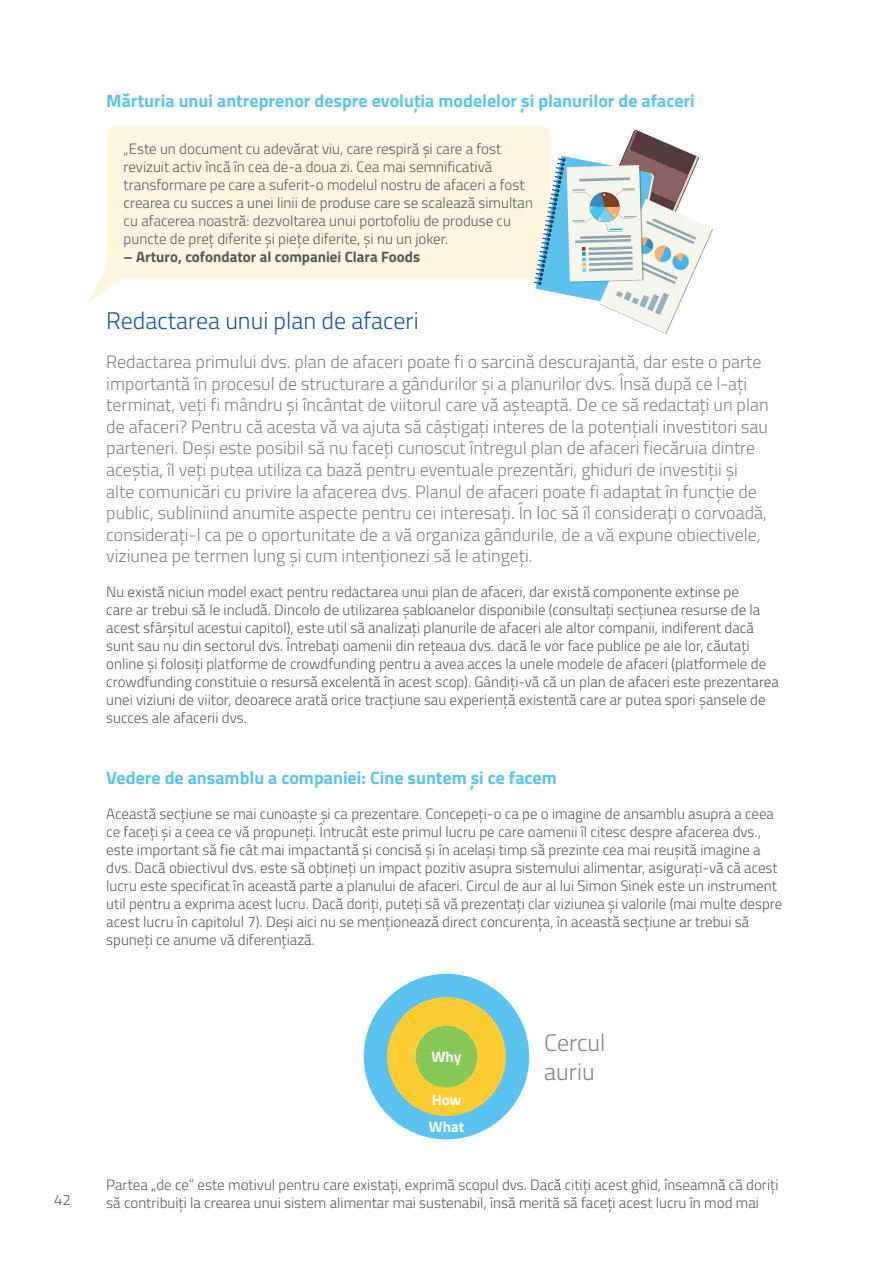
<style>
.page{position:relative;width:893px;height:1263px;background:#fff}
.page>*{position:absolute;margin:0;border:0;box-sizing:border-box;transform-origin:0 0}
.t1{font:300 24px "Titillium";color:#1558a8}
.t2{font:300 24px/28.8px "Titillium";color:#808285}
.t3{font:300 18px/21.6px "Titillium";color:#808285}
.t4{font:700 18px "Titillium";color:#5bc3ef}
.t5{font:300 15px/18px "Titillium";color:#57585a}
.t6{font:700 15px "Titillium";color:#57585a}
.t7{font:700 15px/26.8px "Titillium";color:#fff}
</style>
<div class="page">
<div style="left:106px;top:126px;width:445px;height:153px;background:#fef6df;border-radius:9px"></div>
<svg style="left:88px;top:265px;width:33px;height:37px"></svg>
<div style="left:364px;top:974px;width:165px;height:165px;background:#5bc3ef;border-radius:50%"></div>
<div style="left:387px;top:997px;width:119px;height:119px;background:#fecd33;border-radius:50%"></div>
<div style="left:416px;top:1026px;width:61px;height:61px;background:#88c75a;border-radius:50%"></div>
<svg style="left:534px;top:129px;width:179px;height:205px"></svg>
<p class="t5" style="left:54px;top:1190px;width:18px">42</p>
<p class="t4" style="left:106px;top:86px;width:590px">Mărturia unui antreprenor despre evoluția modelelor și planurilor de afaceri</p>
<p class="t5" style="left:124px;top:139px;width:411px">„Este un document cu adevărat viu, care respiră și care a fost revizuit activ încă în cea de-a doua zi. Cea mai semnificativă transformare pe care a suferit-o modelul nostru de afaceri a fost crearea cu succes a unei linii de produse care se scalează simultan cu afacerea noastră: dezvoltarea unui portofoliu de produse cu puncte de preț diferite și piețe diferite, și nu un joker.</p>
<p class="t6" style="left:124px;top:245px;width:298px">– Arturo, cofondator al companiei Clara Foods</p>
<h1 class="t1" style="left:106px;top:304px;width:314px">Redactarea unui plan de afaceri</h1>
<p class="t3" style="left:106px;top:350px;width:664px">Redactarea primului dvs. plan de afaceri poate fi o sarcină descurajantă, dar este o parte importantă în procesul de structurare a gândurilor și a planurilor dvs. Însă după ce l-ați terminat, veți fi mândru și încântat de viitorul care vă așteaptă. De ce să redactați un plan de afaceri? Pentru că acesta vă va ajuta să câștigați interes de la potențiali investitori sau parteneri. Deși este posibil să nu faceți cunoscut întregul plan de afaceri fiecăruia dintre aceștia, îl veți putea utiliza ca bază pentru eventuale prezentări, ghiduri de investiții și alte comunicări cu privire la afacerea dvs. Planul de afaceri poate fi adaptat în funcție de public, subliniind anumite aspecte pentru cei interesați. În loc să îl considerați o corvoadă, considerați-l ca pe o oportunitate de a vă organiza gândurile, de a vă expune obiectivele, viziunea pe termen lung și cum intenționezi să le atingeți.</p>
<p class="t5" style="left:106px;top:582px;width:674px">Nu există niciun model exact pentru redactarea unui plan de afaceri, dar există componente extinse pe<br>care ar trebui să le includă. Dincolo de utilizarea șabloanelor disponibile (consultați secțiunea resurse de la acest sfârșitul acestui capitol), este util să analizați planurile de afaceri ale altor companii, indiferent dacă sunt sau nu din sectorul dvs. Întrebați oamenii din rețeaua dvs. dacă le vor face publice pe ale lor, căutați online și folosiți platforme de crowdfunding pentru a avea acces la unele modele de afaceri (platformele de crowdfunding constituie o resursă excelentă în acest scop). Gândiți-vă că un plan de afaceri este prezentarea unei viziuni de viitor, deoarece arată orice tracțiune sau experiență existentă care ar putea spori șansele de succes ale afacerii dvs.</p>
<p class="t4" style="left:106px;top:764px;width:452px">Vedere de ansamblu a companiei: Cine suntem și ce facem</p>
<p class="t5" style="left:106px;top:804px;width:678px">Această secțiune se mai cunoaște și ca prezentare. Concepeți-o ca pe o imagine de ansamblu asupra a ceea ce faceți și a ceea ce vă propuneți. Întrucât este primul lucru pe care oamenii îl citesc despre afacerea dvs., este important să fie cât mai impactantă și concisă și în același timp să prezinte cea mai reușită imagine a dvs. Dacă obiectivul dvs. este să obțineți un impact pozitiv asupra sistemului alimentar, asigurați-vă că acest lucru este specificat în această parte a planului de afaceri. Circul de aur al lui Simon Sinek este un instrument util pentru a exprima acest lucru. Dacă doriți, puteți să vă prezentați clar viziunea și valorile (mai multe despre acest lucru în capitolul 7). Deși aici nu se menționează direct concurența, în această secțiune ar trebui să spuneți ce anume vă diferențiază.</p>
<p class="t7" style="left:432px;top:1043px;width:31px">Why</p>
<p class="t7" style="left:429px;top:1085px;width:37px">How<br>What</p>
<h1 class="t2" style="left:544px;top:1027px;width:63px">Cercul auriu</h1>
<p class="t5" style="left:106px;top:1175px;width:674px">Partea „de ce” este motivul pentru care existați, exprimă scopul dvs. Dacă citiți acest ghid, înseamnă că doriți să contribuiți la crearea unui sistem alimentar mai sustenabil, însă merită să faceți acest lucru în mod mai</p>
</div>
